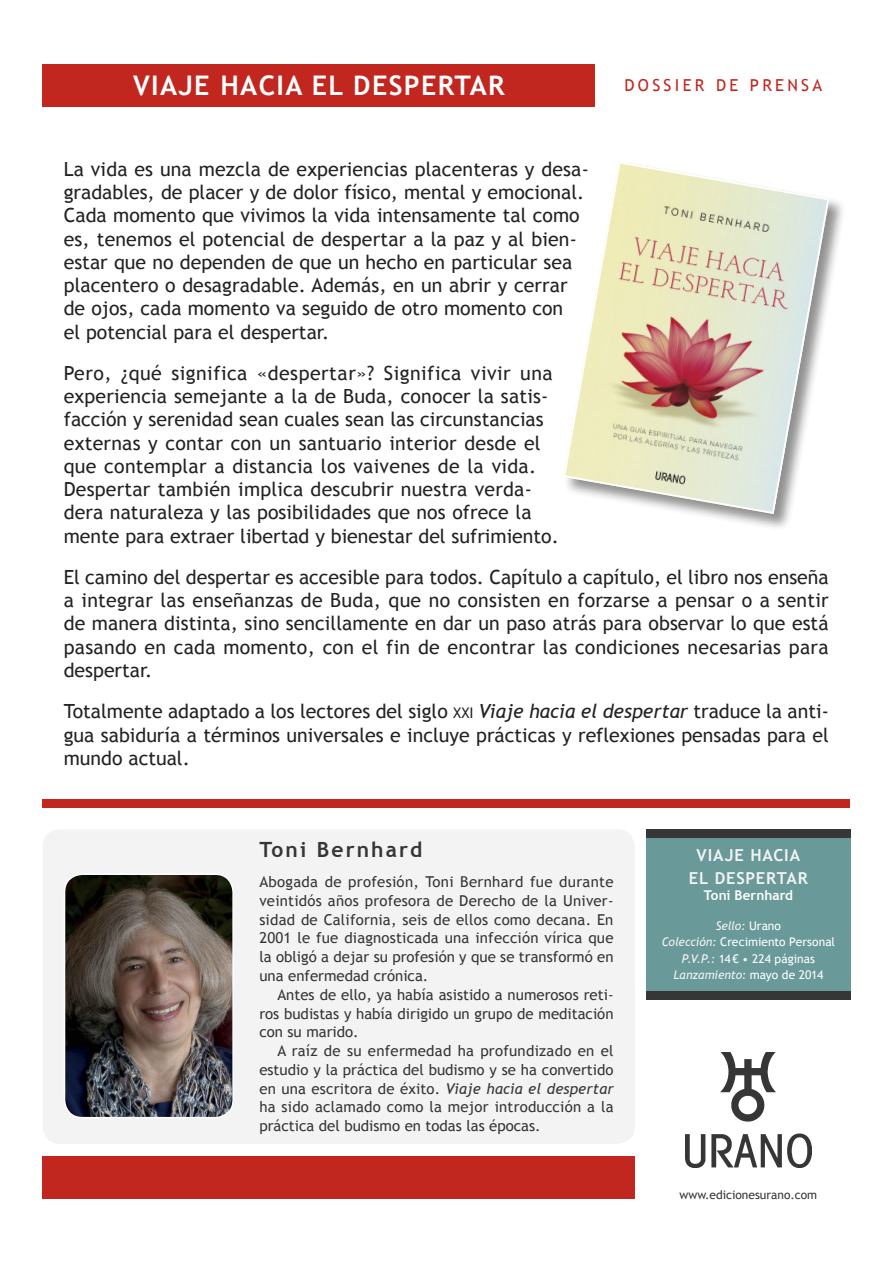
<style>
.page{position:relative;width:893px;height:1263px;background:#fff}
.page>*{position:absolute;margin:0;border:0;box-sizing:border-box;transform-origin:0 0}
.t1{font:700 27px "Trebuchet MS";letter-spacing:.05em;color:#fff}
.t2{font:700 21px "Trebuchet MS";letter-spacing:.1em;color:#363636}
.t3{font:19.5px/23.2px "Trebuchet MS";letter-spacing:.005em;color:#222221}
.t4{font:700 16.5px/22.5px "Trebuchet MS";letter-spacing:.05em;color:#f3f3f3;text-align:center}
.t5{font:16.5px "Trebuchet MS";letter-spacing:.2em;color:#c1271f}
.t6{font:15px/18.8px "Trebuchet MS";color:#363636;text-align:justify}
.t7{font:700 13.5px "Trebuchet MS";letter-spacing:.005em;color:#fff}
.t8{font:12px/16.5px "Trebuchet MS";color:#fff;text-align:center}
.t9{font:12px "Trebuchet MS";color:#363636}
.s1{font-size:14.7px}
.s2{font-style:italic}
.s3{font-style:italic;color:#f3f3f3}
.s4{color:#f3f3f3}
</style>
<div class="page">
<div style="left:43px;top:64px;width:552px;height:42px;background:#c1271f"></div>
<div style="left:43px;top:799px;width:807px;height:9px;background:#c1271f"></div>
<div style="left:646px;top:991px;width:204px;height:8px;background:#363636"></div>
<div style="left:646px;top:838px;width:204px;height:153px;background:#699999"></div>
<div style="left:43px;top:829px;width:592px;height:315px;background:#f3f3f3;border-radius:18px"></div>
<div style="left:43px;top:1157px;width:592px;height:42px;background:#c1271f"></div>
<img style="left:686px;top:1053px;width:125px;height:114px">
<div style="left:563px;top:161px;width:283px;height:370px;background:#222221;opacity:.5"></div>
<svg style="left:563px;top:161px;width:267px;height:354px"></svg>
<div style="left:646px;top:829px;width:204px;height:9px;background:#363636"></div>
<img style="left:67px;top:876px;width:164px;height:239px">
<div style="left:64px;top:873px;width:170px;height:245px;border:2px solid #fff;border-radius:18px"></div>
<h1 class="t1" style="left:133px;top:68px;width:373px">VIAJE HACIA EL DESPERTAR</h1>
<p class="t5" style="left:624px;top:75px;width:199px">DOSSIER DE PRENSA</p>
<p class="t3" style="left:64px;top:158px;width:526px">La vida es una mezcla de experiencias placenteras y desa&shy;gradables, de placer y de dolor físico, mental y emocional.<br>Cada momento que vivimos la vida intensamente tal como es, tenemos el potencial de despertar a la paz y al bien&shy;estar que no dependen de que un hecho en particular sea placentero o desagradable. Además, en un abrir y cerrar de ojos, cada momento va seguido de otro momento con<br>el potencial para el despertar.</p>
<p class="t3" style="left:64px;top:362px;width:497px">Pero, ¿qué significa «despertar»? Significa vivir una experiencia semejante a la de Buda, conocer la satis&shy;facción y serenidad sean cuales sean las circunstancias externas y contar con un santuario interior desde el que contemplar a distancia los vaivenes de la vida.<br>Despertar también implica descubrir nuestra verda&shy;dera naturaleza y las posibilidades que nos ofrece la mente para extraer libertad y bienestar del sufrimiento.</p>
<p class="t3" style="left:64px;top:566px;width:767px;text-align:justify">El camino del despertar es accesible para todos. Capítulo a capítulo, el libro nos enseña a integrar las enseñanzas de Buda, que no consisten en forzarse a pensar o a sentir de manera distinta, sino sencillamente en dar un paso atrás para observar lo que está pasando en cada momento, con el fin de encontrar las condiciones necesarias para despertar.</p>
<p class="t3" style="left:64px;top:700px;width:767px;text-align:justify">Totalmente adaptado a los lectores del siglo <span class="s1">xxi</span> <span class="s2">Viaje hacia el despertar</span> traduce la anti&shy;gua sabiduría a términos universales e incluye prácticas y reflexiones pensadas para el mundo actual.</p>
<p class="t2" style="left:259px;top:836px;width:164px">Toni Bernhard</p>
<p class="t6" style="left:259px;top:873px;width:356px">Abogada de profesión, Toni Bernhard fue durante veintidós años profesora de Derecho de la Univer&shy;sidad de California, seis de ellos como decana. En 2001 le fue diagnosticada una infección vírica que la obligó a dejar su profesión y que se transformó en una enfermedad crónica.</p>
<p class="t6" style="left:259px;top:985px;width:356px;text-indent:18px">Antes de ello, ya había asistido a numerosos reti&shy;ros budistas y había dirigido un grupo de meditación con su marido.</p>
<p class="t6" style="left:259px;top:1041px;width:356px;text-indent:18px">A raíz de su enfermedad ha profundizado en el estudio y la práctica del budismo y se ha convertido en una escritora de éxito. <span class="s2">Viaje hacia el despertar </span>ha sido aclamado como la mejor introducción a la práctica del budismo en todas las épocas.</p>
<p class="t4" style="left:689px;top:844px;width:121px">VIAJE HACIA<br>EL DESPERTAR</p>
<p class="t7" style="left:704px;top:887px;width:91px">Toni Bernhard</p>
<p class="t8" style="left:662px;top:917px;width:175px"><span class="s3">Sello:</span> Urano<br><span class="s3">Colección:</span> Crecimiento Personal<br><span class="s3">P.V.P.:</span> 14€ <span class="s4">•</span> 224 páginas<br><span class="s3">Lanzamiento:</span> mayo de 2014</p>
<p class="t9" style="left:680px;top:1188px;width:139px">www.edicionesurano.com</p>
</div>
